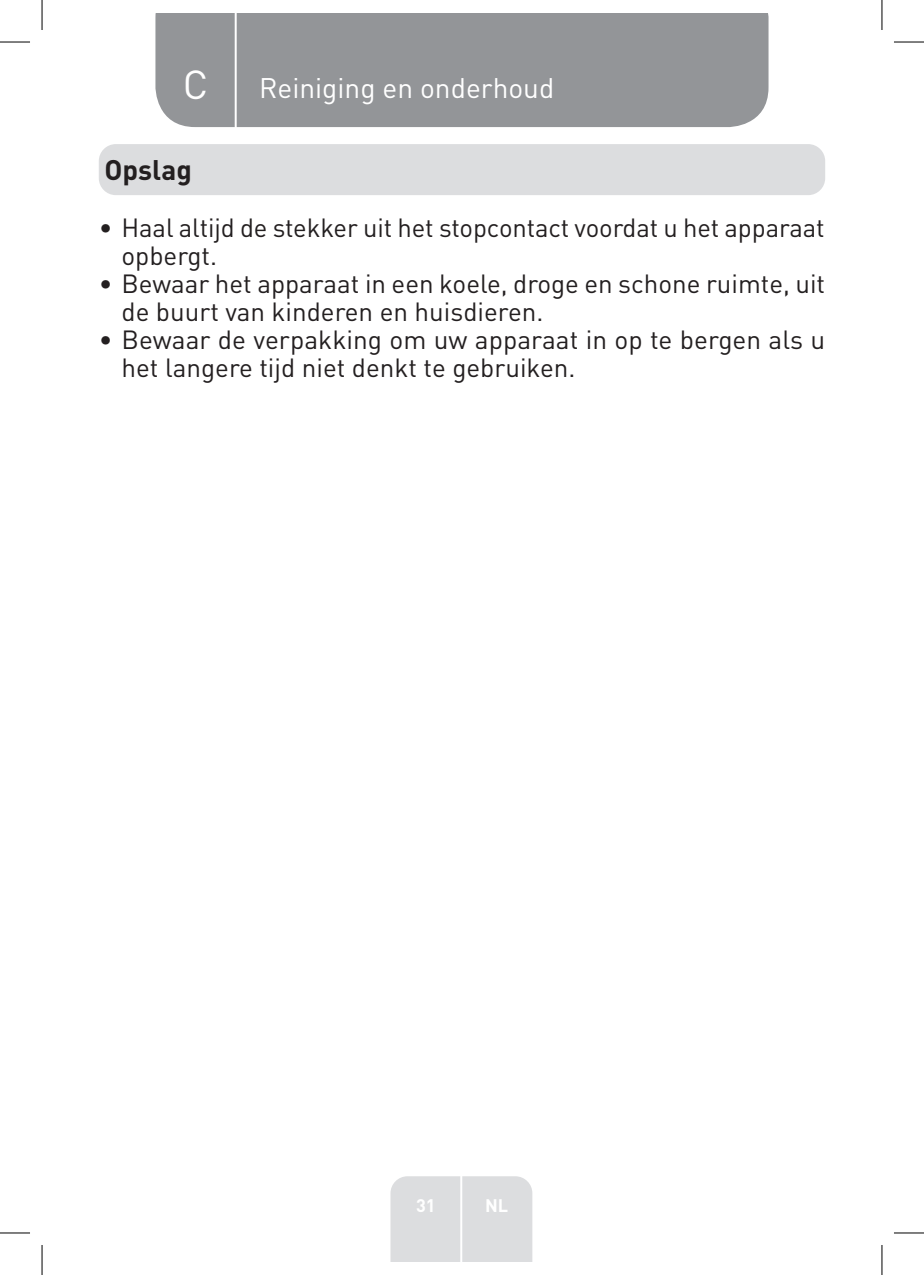
<style>
.page{position:relative;width:924px;height:1275px;background:#fff}
.page>*{position:absolute;margin:0;border:0;box-sizing:border-box;transform-origin:0 0}
.t1{font:40px "DIN Pro";color:#fff}
.TitreGauche__gabarit{font:28px "DIN Pro";color:#fff}
.Headline-01{font:700 28px "DIN Pro";color:#231f20}
.t2{font:26px/28px "DIN Pro";color:#231f20}
.t3{font:700 18px "DIN Pro";color:#fff}
</style>
<div class="page">
<div style="left:155px;top:14px;width:613px;height:113px;background:#939598"></div>
<div style="left:390px;top:1176px;width:142px;height:85px;background:#dcdddf"></div>
<hr style="left:460px;top:1153px;width:2px;height:108px;background:#fff">
<hr style="left:234px;top:14px;width:2px;height:116px;background:#fff">
<div style="left:99px;top:144px;width:725px;height:51px;background:#dcdddf;border-radius:17px"></div>
<hr style="left:0;top:42px;width:30px;height:1px;background:#000">
<hr style="left:893px;top:42px;width:30px;height:1px;background:#000">
<hr style="left:0;top:1232px;width:30px;height:1px;background:#000">
<hr style="left:893px;top:1232px;width:30px;height:1px;background:#000">
<hr style="left:42px;top:0;width:1px;height:30px;background:#000">
<hr style="left:42px;top:1245px;width:1px;height:30px;background:#000">
<hr style="left:881px;top:0;width:1px;height:30px;background:#000">
<hr style="left:881px;top:1245px;width:1px;height:30px;background:#000">
<p class="t1" style="left:183px;top:57px;width:27px">C</p>
<p class="TitreGauche__gabarit" style="left:259px;top:69px;width:296px">Reiniging en onderhoud</p>
<p class="Headline-01" style="left:104px;top:151px;width:89px">Opslag</p>
<p class="t2" style="left:121px;top:213px;width:704px;text-indent:-23px">• Haal altijd de stekker uit het stopcontact voordat u het apparaat opbergt.</p>
<p class="t2" style="left:121px;top:269px;width:704px;text-indent:-23px">• Bewaar het apparaat in een koele, droge en schone ruimte, uit de buurt van kinderen en huisdieren.</p>
<p class="t2" style="left:121px;top:325px;width:705px;text-indent:-23px">• Bewaar de verpakking om uw apparaat in op te bergen als u het langere tijd niet denkt te gebruiken.</p>
<p class="t3" style="left:416px;top:1192px;width:21px">31</p>
<p class="t3" style="left:485px;top:1192px;width:25px">NL</p>
</div>
